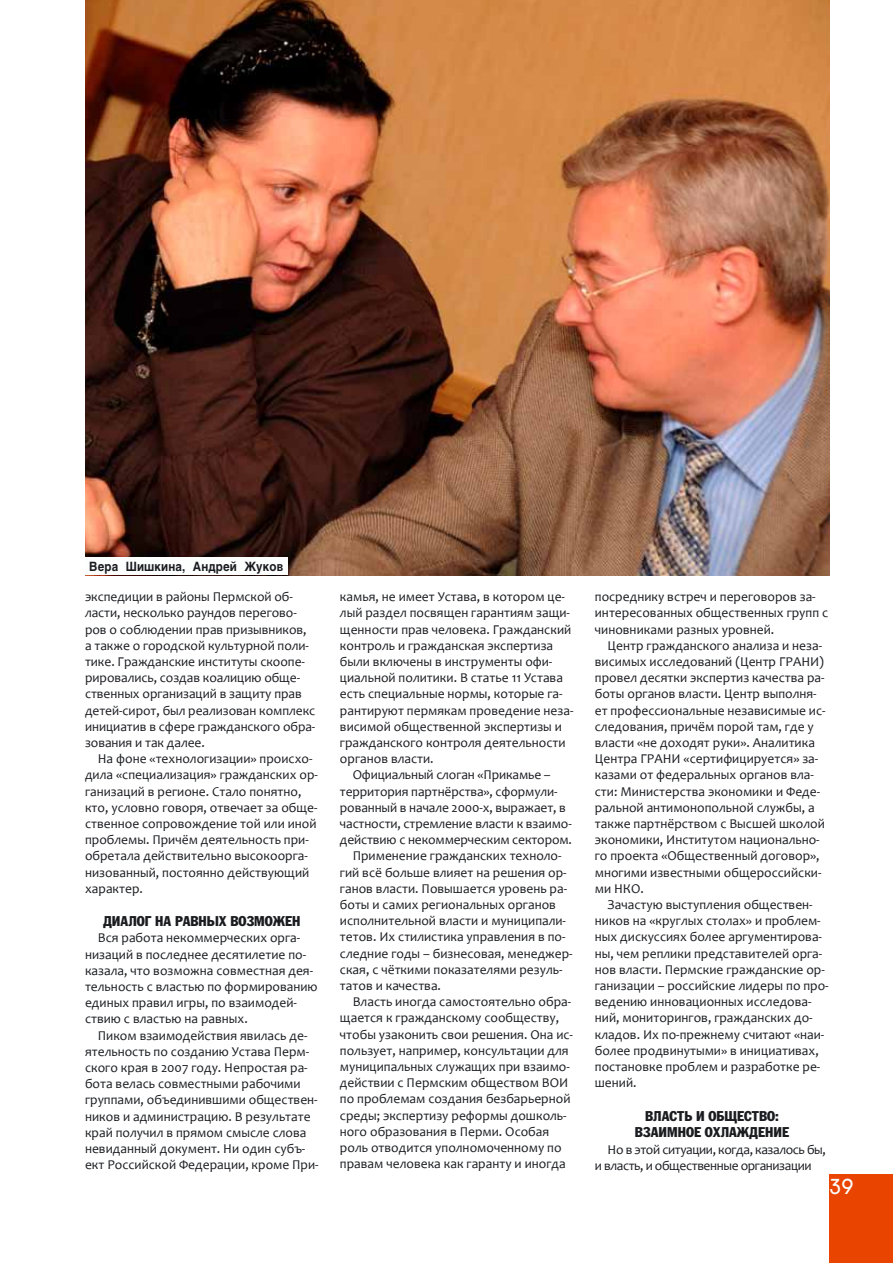
<style>
.page{position:relative;width:893px;height:1263px;background:#fff}
.page>*{position:absolute;margin:0;border:0;box-sizing:border-box;transform-origin:0 0}
.t1{font:21px "ez Avante";color:#fcfefe}
.t2{font:13.95px/16.8px "ez Fagot";color:#1a1c20;text-align:center}
.t3{font:13.5px/16.2px "Candara";color:#1a1c20}
.t4{font:13.5px/16.2px "Candara";letter-spacing:-.03em;color:#1a1c20}
.t5{font:700 12.75px "ez Helios";letter-spacing:.015em;color:#1a1c20;scale:.9 1}
</style>
<div class="page">
<img style="left:85px;top:0;width:744px;height:575px">
<div style="left:829px;top:1174px;width:64px;height:89px;background:#e94501"></div>
<div style="left:85px;top:557px;width:202px;height:18px;background:#fcfefe"></div>
<p class="t5" style="left:89px;top:559px;width:217px">Вера Шишкина, Андрей Жуков</p>
<p class="t3" style="left:85px;top:589px;width:232px">экспедиции в районы Пермской об&shy;ласти, несколько раундов перегово&shy;ров о соблюдении прав призывников, а также о городской культурной поли&shy;тике. Гражданские институты скоопе&shy;рировались, создав коалицию обще&shy;ственных организаций в защиту прав детей-сирот, был реализован комплекс инициатив в сфере гражданского обра&shy;зования и так далее.</p>
<p class="t3" style="left:85px;top:751px;width:234px;text-indent:13px">На фоне «технологизации» происхо&shy;дила «специализация» гражданских ор&shy;ганизаций в регионе. Стало понятно, кто, условно говоря, отвечает за обще&shy;ственное сопровождение той или иной проблемы. Причём деятельность при&shy;обретала действительно высокоорга&shy;низованный, постоянно действующий характер.</p>
<p class="t2" style="left:103px;top:913px;width:199px">Диалог на равных возможен</p>
<p class="t3" style="left:85px;top:930px;width:234px;text-indent:13px">Вся работа некоммерческих орга&shy;низаций в последнее десятилетие по&shy;казала, что возможна совместная дея&shy;тельность с властью по формированию единых правил игры, по взаимодей&shy;ствию с властью на равных.</p>
<p class="t3" style="left:85px;top:1027px;width:235px;text-indent:13px">Пиком взаимодействия явилась де&shy;ятельность по созданию Устава Перм&shy;ского края в 2007 году. Непростая ра&shy;бота велась совместными рабочими группами, объединившими обществен&shy;ников и администрацию. В результате край получил в прямом смысле слова невиданный документ. Ни один субъ&shy;ект Российской Федерации, кроме При-</p>
<p class="t3" style="left:340px;top:589px;width:227px">камья, не имеет Устава, в котором це-</p>
<p class="t3" style="left:340px;top:605px;width:232px">лый раздел посвящен гарантиям защи-</p>
<p class="t3" style="left:340px;top:621px;width:233px">щенности прав человека. Гражданский</p>
<p class="t3" style="left:340px;top:637px;width:215px">контроль и гражданская экспертиза</p>
<p class="t3" style="left:340px;top:653px;width:214px">были включены в инструменты офи-</p>
<p class="t3" style="left:340px;top:670px;width:225px">циальной политики. В статье 11 Устава</p>
<p class="t3" style="left:340px;top:686px;width:224px">есть специальные нормы, которые га-</p>
<p class="t3" style="left:340px;top:702px;width:235px">рантируют пермякам проведение неза-</p>
<p class="t3" style="left:340px;top:718px;width:224px">висимой общественной экспертизы и</p>
<p class="t3" style="left:340px;top:734px;width:227px">гражданского контроля деятельности</p>
<p class="t3" style="left:340px;top:751px;width:95px">органов власти.</p>
<p class="t3" style="left:353px;top:767px;width:199px">Официальный слоган «Прикамье –</p>
<p class="t3" style="left:340px;top:783px;width:219px">территория партнёрства», сформули-</p>
<p class="t3" style="left:340px;top:799px;width:227px">рованный в начале 2000-х, выражает, в</p>
<p class="t3" style="left:340px;top:815px;width:233px">частности, стремление власти к взаимо-</p>
<p class="t3" style="left:340px;top:832px;width:234px">действию с некоммерческим сектором.</p>
<p class="t3" style="left:353px;top:848px;width:210px">Применение гражданских техноло-</p>
<p class="t3" style="left:340px;top:864px;width:228px">гий всё больше влияет на решения ор-</p>
<p class="t3" style="left:340px;top:880px;width:229px">ганов власти. Повышается уровень ра-</p>
<p class="t3" style="left:340px;top:896px;width:218px">боты и самих региональных органов</p>
<p class="t3" style="left:340px;top:913px;width:228px">исполнительной власти и муниципали-</p>
<p class="t3" style="left:340px;top:929px;width:227px">тетов. Их стилистика управления в по-</p>
<p class="t3" style="left:340px;top:945px;width:234px">следние годы – бизнесовая, менеджер-</p>
<p class="t3" style="left:340px;top:961px;width:224px">ская, с чёткими показателями резуль-</p>
<p class="t3" style="left:340px;top:977px;width:103px">татов и качества.</p>
<p class="t3" style="left:353px;top:994px;width:220px">Власть иногда самостоятельно обра-</p>
<p class="t3" style="left:340px;top:1010px;width:221px">щается к гражданскому сообществу,</p>
<p class="t3" style="left:340px;top:1026px;width:234px">чтобы узаконить свои решения. Она ис-</p>
<p class="t3" style="left:340px;top:1042px;width:230px">пользует, например, консультации для</p>
<p class="t3" style="left:340px;top:1058px;width:231px">муниципальных служащих при взаимо-</p>
<p class="t3" style="left:340px;top:1075px;width:230px">действии с Пермским обществом ВОИ</p>
<p class="t3" style="left:340px;top:1091px;width:232px">по проблемам создания безбарьерной</p>
<p class="t3" style="left:340px;top:1107px;width:228px">среды; экспертизу реформы дошколь-</p>
<p class="t3" style="left:340px;top:1123px;width:211px">ного образования в Перми. Особая</p>
<p class="t3" style="left:340px;top:1139px;width:223px">роль отводится уполномоченному по</p>
<p class="t3" style="left:340px;top:1156px;width:227px">правам человека как гаранту и иногда</p>
<p class="t3" style="left:595px;top:589px;width:235px">посреднику встреч и переговоров за&shy;интересованных общественных групп с чиновниками разных уровней.</p>
<p class="t3" style="left:595px;top:637px;width:232px;text-indent:13px">Центр гражданского анализа и неза&shy;висимых исследований (Центр ГРАНИ) провел десятки экспертиз качества ра&shy;боты органов власти. Центр выполня&shy;ет профессиональные независимые ис&shy;следования, причём порой там, где у власти «не доходят руки». Аналитика Центра ГРАНИ «сертифицируется» за&shy;казами от федеральных органов вла&shy;сти: Министерства экономики и Феде&shy;ральной антимонопольной службы, а также партнёрством с Высшей школой экономики, Институтом национально&shy;го проекта «Общественный договор», многими известными общероссийски&shy;ми НКО.</p>
<p class="t3" style="left:595px;top:896px;width:235px;text-indent:13px">Зачастую выступления обществен&shy;ников на «круглых столах» и проблем&shy;ных дискуссиях более аргументирова&shy;ны, чем реплики представителей орга&shy;нов власти. Пермские гражданские ор&shy;ганизации – российские лидеры по про&shy;ведению инновационных исследова&shy;ний, мониторингов, гражданских до&shy;кладов. Их по-прежнему считают «наи&shy;более продвинутыми» в инициативах, постановке проблем и разработке ре&shy;шений.</p>
<p class="t2" style="left:635px;top:1107px;width:156px">Власть и общество: взаимное охлаждение</p>
<p class="t4" style="left:595px;top:1141px;width:232px;text-indent:13px">Но в этой ситуации, когда, казалось бы, и власть, и общественные организации</p>
<h1 class="t1" style="left:829px;top:1174px;width:26px">39</h1>
</div>
